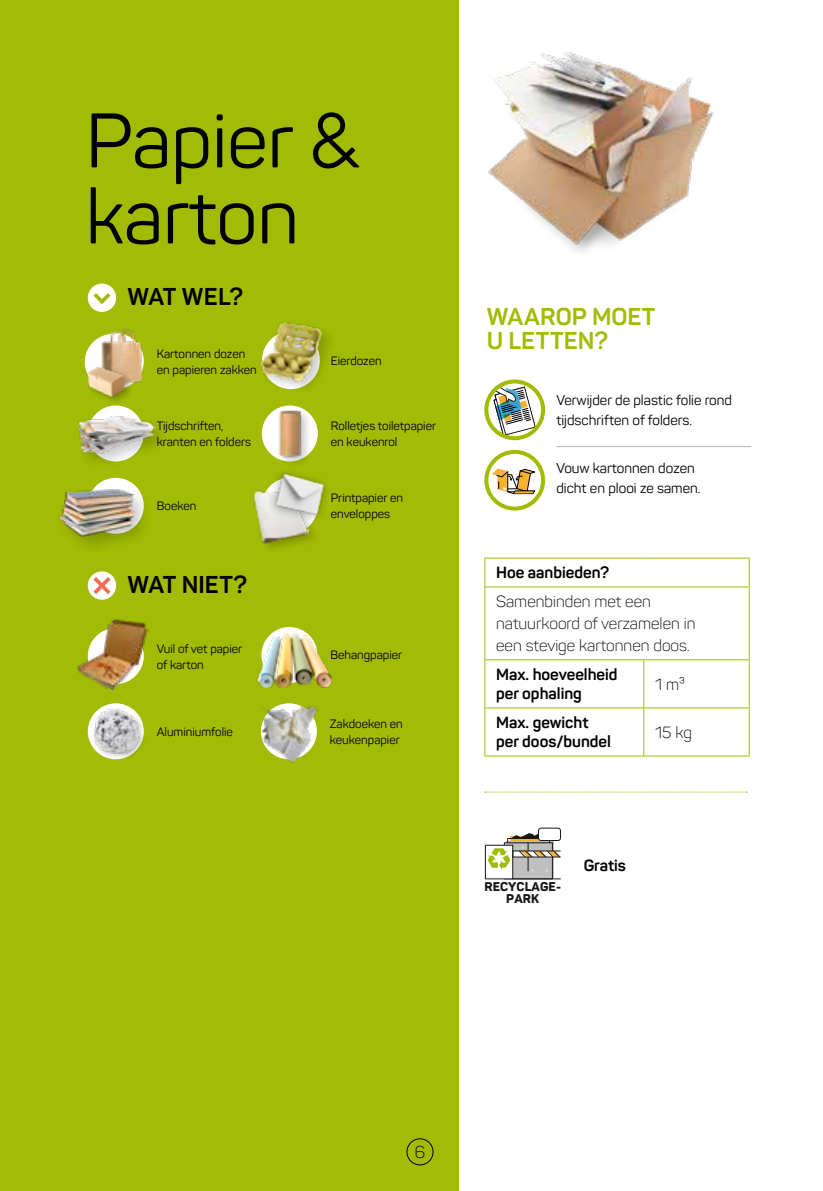
<style>
.page{position:relative;width:823px;height:1191px;background:#fff}
.page>*{position:absolute;margin:0;border:0;box-sizing:border-box;transform-origin:0 0}
.t1{font:76px/76px "Panton";color:#000}
.t2{font:700 24px/24px "Panton";letter-spacing:.005em;color:#a2bb04}
.t3{font:700 24px "Panton";color:#000}
.t4{font:300 17px "Panton";color:#000}
.t5{font:300 16px/22px "Panton";color:#000}
.t6{font:700 16px/19.2px "Panton";color:#000}
.t7{font:14px/20px "Panton";color:#000}
.t8{font:800 12.6px/11.2px "Panton";letter-spacing:.01em;color:#181717;text-align:center}
.t9{font:12px/16px "Panton";color:#000}
</style>
<div class="page">
<div style="left:0;top:0;width:458px;height:1191px;background:#a2bb04"></div>
<hr style="left:484px;top:557px;width:159px;height:1px;background:#a2bb04">
<svg style="left:484px;top:558px;width:1px;height:28px"></svg>
<hr style="left:643px;top:557px;width:106px;height:1px;background:#a2bb04">
<svg style="left:748px;top:558px;width:1px;height:28px"></svg>
<hr style="left:484px;top:586px;width:159px;height:1px;background:#a2bb04">
<hr style="left:484px;top:587px;width:1px;height:72px;background:#a2bb04">
<hr style="left:643px;top:586px;width:106px;height:1px;background:#a2bb04">
<hr style="left:748px;top:587px;width:1px;height:72px;background:#a2bb04">
<hr style="left:484px;top:659px;width:159px;height:1px;background:#a2bb04">
<hr style="left:484px;top:660px;width:1px;height:47px;background:#a2bb04">
<hr style="left:643px;top:659px;width:106px;height:1px;background:#a2bb04">
<hr style="left:643px;top:660px;width:1px;height:47px;background:#a2bb04">
<hr style="left:748px;top:660px;width:1px;height:47px;background:#a2bb04">
<hr style="left:484px;top:707px;width:159px;height:1px;background:#a2bb04">
<hr style="left:484px;top:708px;width:1px;height:47px;background:#a2bb04">
<hr style="left:643px;top:707px;width:106px;height:1px;background:#a2bb04">
<hr style="left:643px;top:708px;width:1px;height:47px;background:#a2bb04">
<hr style="left:748px;top:708px;width:1px;height:47px;background:#a2bb04">
<hr style="left:484px;top:755px;width:159px;height:1px;background:#a2bb04">
<hr style="left:643px;top:755px;width:106px;height:1px;background:#a2bb04">
<img style="left:488px;top:52px;width:226px;height:200px">
<svg style="left:486px;top:381px;width:56px;height:57px"></svg>
<svg style="left:492px;top:386px;width:44px;height:51px"></svg>
<div style="left:484px;top:379px;width:60px;height:61px;border:4px solid #a2bb04;border-radius:50%"></div>
<svg style="left:486px;top:452px;width:56px;height:56px"></svg>
<div style="left:484px;top:450px;width:60px;height:60px;border:4px solid #a2bb04;border-radius:50%"></div>
<svg style="left:491px;top:468px;width:46px;height:26px"></svg>
<div style="left:506px;top:841px;width:48px;height:36px;background:#c0bfc0"></div>
<div style="left:538px;top:827px;width:22px;height:14px;border:1px solid #181717;border-radius:3px"></div>
<div style="left:485px;top:845px;width:27px;height:34px;background:#fff;border:1px solid #181717"></div>
<svg style="left:487px;top:831px;width:73px;height:41px"></svg>
<hr style="left:485px;top:878px;width:75px;height:1px;background:#181717">
<hr style="left:556px;top:446px;width:194px;height:1px;background:#b1b2b3">
<div style="left:88px;top:571px;width:28px;height:29px;background:#fff;border-radius:50%"></div>
<svg style="left:93px;top:577px;width:17px;height:17px"></svg>
<div style="left:88px;top:283px;width:28px;height:29px;background:#fff;border-radius:50%"></div>
<svg style="left:93px;top:293px;width:17px;height:11px"></svg>
<img style="left:77px;top:619px;width:72px;height:71px">
<img style="left:87px;top:703px;width:57px;height:57px">
<img style="left:256px;top:627px;width:77px;height:62px">
<svg style="left:484px;top:791px;width:262px;height:1px"></svg>
<img style="left:260px;top:703px;width:58px;height:60px">
<div style="left:262px;top:405px;width:55px;height:56px;background:#fff;border-radius:50%"></div>
<div style="left:88px;top:478px;width:56px;height:56px;background:#fff;border-radius:50%"></div>
<img style="left:259px;top:322px;width:68px;height:66px">
<div style="left:277px;top:408px;width:36px;height:60px;background:#000;opacity:.2"></div>
<img style="left:278px;top:405px;width:40px;height:60px">
<img style="left:77px;top:409px;width:78px;height:52px">
<div style="left:57px;top:486px;width:96px;height:68px;background:#000;opacity:.2"></div>
<img style="left:57px;top:489px;width:85px;height:47px">
<div style="left:252px;top:487px;width:67px;height:67px;background:#000;opacity:.2"></div>
<img style="left:252px;top:487px;width:56px;height:63px">
<img style="left:257px;top:465px;width:68px;height:62px">
<div style="left:85px;top:334px;width:56px;height:56px;background:#fff;border-radius:50%"></div>
<img style="left:100px;top:329px;width:44px;height:42px">
<img style="left:84px;top:350px;width:58px;height:58px">
<div style="left:406px;top:1138px;width:27px;height:27px;border:1px solid #000;border-radius:50%"></div>
<h1 class="t1" style="left:86px;top:102px;width:276px">Papier &amp; karton</h1>
<h2 class="t3" style="left:127px;top:282px;width:117px">WAT WEL?</h2>
<p class="t9" style="left:157px;top:345px;width:101px">Kartonnen dozen en papieren zakken</p>
<p class="t9" style="left:330px;top:352px;width:52px">Eierdozen</p>
<p class="t9" style="left:157px;top:417px;width:96px">Tijdschriften, kranten en folders</p>
<p class="t9" style="left:330px;top:417px;width:107px">Rolletjes toiletpapier en keukenrol</p>
<p class="t9" style="left:157px;top:498px;width:41px">Boeken</p>
<p class="t9" style="left:330px;top:490px;width:74px">Printpapier en enveloppes</p>
<h2 class="t3" style="left:127px;top:570px;width:121px">WAT NIET?</h2>
<p class="t9" style="left:157px;top:640px;width:87px">Vuil of vet papier of karton</p>
<p class="t9" style="left:330px;top:647px;width:73px">Behangpapier</p>
<p class="t9" style="left:157px;top:723px;width:78px">Aluminiumfolie</p>
<p class="t9" style="left:330px;top:715px;width:74px">Zakdoeken en keukenpapier</p>
<h2 class="t2" style="left:486px;top:305px;width:170px">WAAROP MOET<br>U LETTEN?</h2>
<p class="t7" style="left:556px;top:390px;width:177px">Verwijder de plastic folie rond tijdschriften of folders.</p>
<p class="t7" style="left:556px;top:458px;width:145px">Vouw kartonnen dozen dicht en plooi ze samen.</p>
<h3 class="t6" style="left:496px;top:563px;width:114px">Hoe aanbieden?</h3>
<h3 class="t5" style="left:496px;top:590px;width:201px">Samenbinden met een natuurkoord of verzamelen in een stevige kartonnen doos.</h3>
<h3 class="t6" style="left:496px;top:665px;width:123px">Max. hoeveelheid per ophaling</h3>
<h3 class="t5" style="left:654px;top:673px;width:31px">1 m³</h3>
<h3 class="t6" style="left:496px;top:713px;width:116px">Max. gewicht per doos/bundel</h3>
<h3 class="t5" style="left:654px;top:721px;width:38px">15 kg</h3>
<p class="t8" style="left:484px;top:881px;width:78px">RECYCLAGE-<br>PARK</p>
<h3 class="t6" style="left:583px;top:856px;width:44px">Gratis</h3>
<h3 class="t4" style="left:414px;top:1141px;width:12px">6</h3>
</div>
